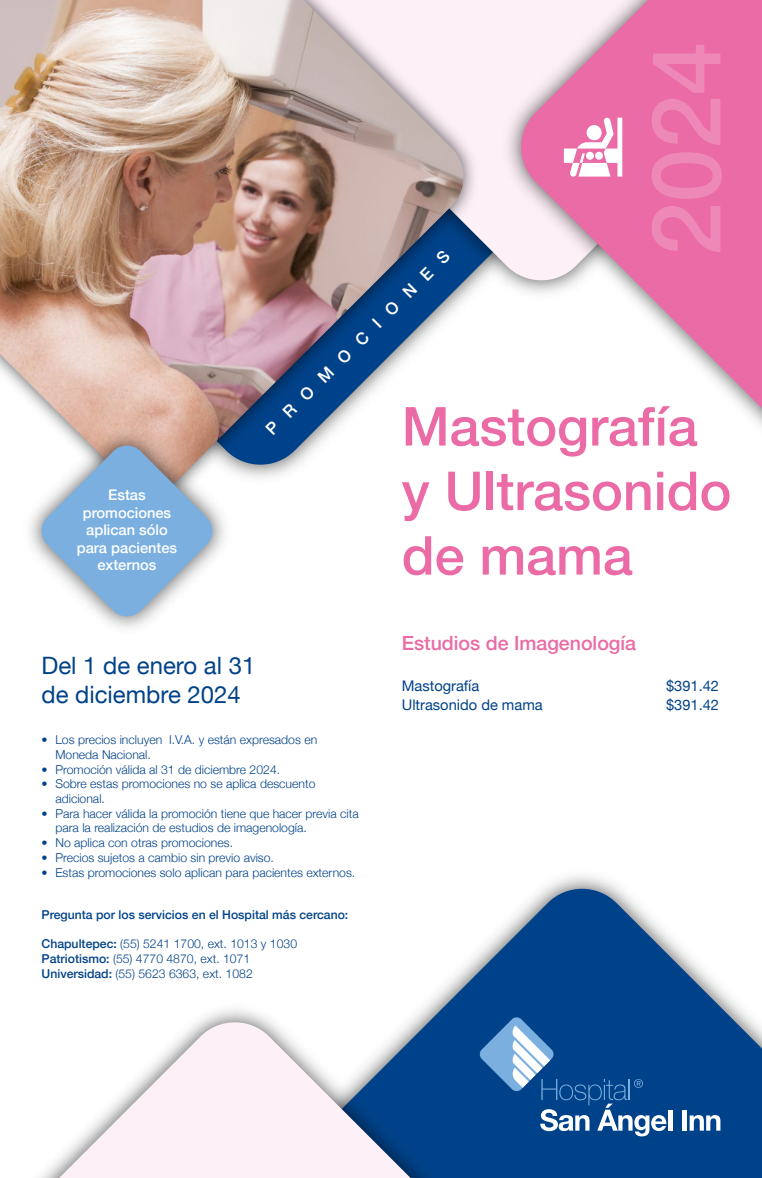
<style>
.page{position:relative;width:762px;height:1178px;background:#fff}
.page>*{position:absolute;margin:0;border:0;box-sizing:border-box;transform-origin:0 0}
.t1{font:500 96.38px "Helvetica Neue";color:#ee89b7}
.t2{font:500 53.75px/64.5px "Helvetica Neue";color:#ea6ba5}
.t3{font:24px/28.8px "Helvetica Neue";color:#004289}
.t4{font:500 19.5px "Helvetica Neue";color:#ea6ba5}
.t5{font:500 16.62px "Helvetica Neue";color:#fff}
.t6{font:500 14.62px/17.6px "Helvetica Neue";color:#fff;text-align:center}
.t7{font:14.62px "Helvetica Neue";color:#004289}
.t8{font:300 12.25px/14.6px "Helvetica Neue";color:#004289}
.t9{font:500 12.25px "Helvetica Neue";color:#004289}
.s1{font-weight:500}
</style>
<div class="page">
<img style="left:463px;top:0;width:23px;height:301px">
<img style="left:0;top:0;width:463px;height:478px">
<img style="left:496px;top:0;width:20px;height:288px">
<svg style="left:516px;top:0;width:246px;height:427px;fill:#ea6ba5"></svg>
<svg style="left:436px;top:884px;width:326px;height:293px;fill:#004289"></svg>
<img style="left:206px;top:996px;width:362px;height:181px">
<svg style="left:41px;top:1017px;width:507px;height:160px"></svg>
<hr style="left:668px;top:1109px;width:4px;height:21px;background:#fff">
<div style="left:682px;top:1109px;width:5px;height:21px;background:#fff"></div>
<svg style="left:689px;top:1114px;width:31px;height:16px"></svg>
<svg style="left:479px;top:1016px;width:187px;height:120px"></svg>
<img style="left:16px;top:420px;width:222px;height:208px">
<svg style="left:40px;top:445px;width:174px;height:171px"></svg>
<svg style="left:564px;top:117px;width:58px;height:60px"></svg>
<p class="t6" style="left:77px;top:484px;width:102px">Estas promociones aplican sólo para pacientes externos</p>
<h1 class="t1" style="left:608px;top:256px;width:216px;rotate:-90deg">2024</h1>
<h3 class="t5" style="left:259px;top:422px;width:254px;rotate:-45deg">PROMOCIONES</h3>
<h2 class="t2" style="left:402px;top:390px;width:331px">Mastografía y Ultrasonido de mama</h2>
<h3 class="t3" style="left:42px;top:652px;width:215px">Del 1 de enero al 31 de diciembre 2024</h3>
<h3 class="t4" style="left:402px;top:627px;width:236px">Estudios de Imagenología</h3>
<p class="t7" style="left:402px;top:675px;width:79px">Mastografía</p>
<p class="t7" style="left:666px;top:675px;width:54px">$391.42</p>
<p class="t7" style="left:402px;top:694px;width:142px">Ultrasonido de mama</p>
<p class="t7" style="left:666px;top:694px;width:54px">$391.42</p>
<p class="t8" style="left:55px;top:732px;width:263px;text-indent:-14px">• Los precios incluyen I.V.A. y están expresados en<br>Moneda Nacional.</p>
<p class="t8" style="left:42px;top:761px;width:240px">• Promoción válida al 31 de diciembre 2024.</p>
<p class="t8" style="left:55px;top:776px;width:262px;text-indent:-14px">• Sobre estas promociones no se aplica descuento adicional.</p>
<p class="t8" style="left:55px;top:805px;width:305px;text-indent:-14px">• Para hacer válida la promoción tiene que hacer previa cita para la realización de estudios de imagenología.</p>
<p class="t8" style="left:42px;top:835px;width:193px">• No aplica con otras promociones.</p>
<p class="t8" style="left:42px;top:849px;width:234px">• Precios sujetos a cambio sin previo aviso.</p>
<p class="t8" style="left:42px;top:864px;width:315px">• Estas promociones solo aplican para pacientes externos.</p>
<p class="t9" style="left:42px;top:904px;width:308px">Pregunta por los servicios en el Hospital más cercano:</p>
<p class="t8" style="left:42px;top:936px;width:257px"><span class="s1">Chapultepec:</span> (55) 5241 1700, ext. 1013 y 1030<br><span class="s1">Patriotismo:</span> (55) 4770 4870, ext. 1071<br><span class="s1">Universidad:</span> (55) 5623 6363, ext. 1082</p>
</div>
